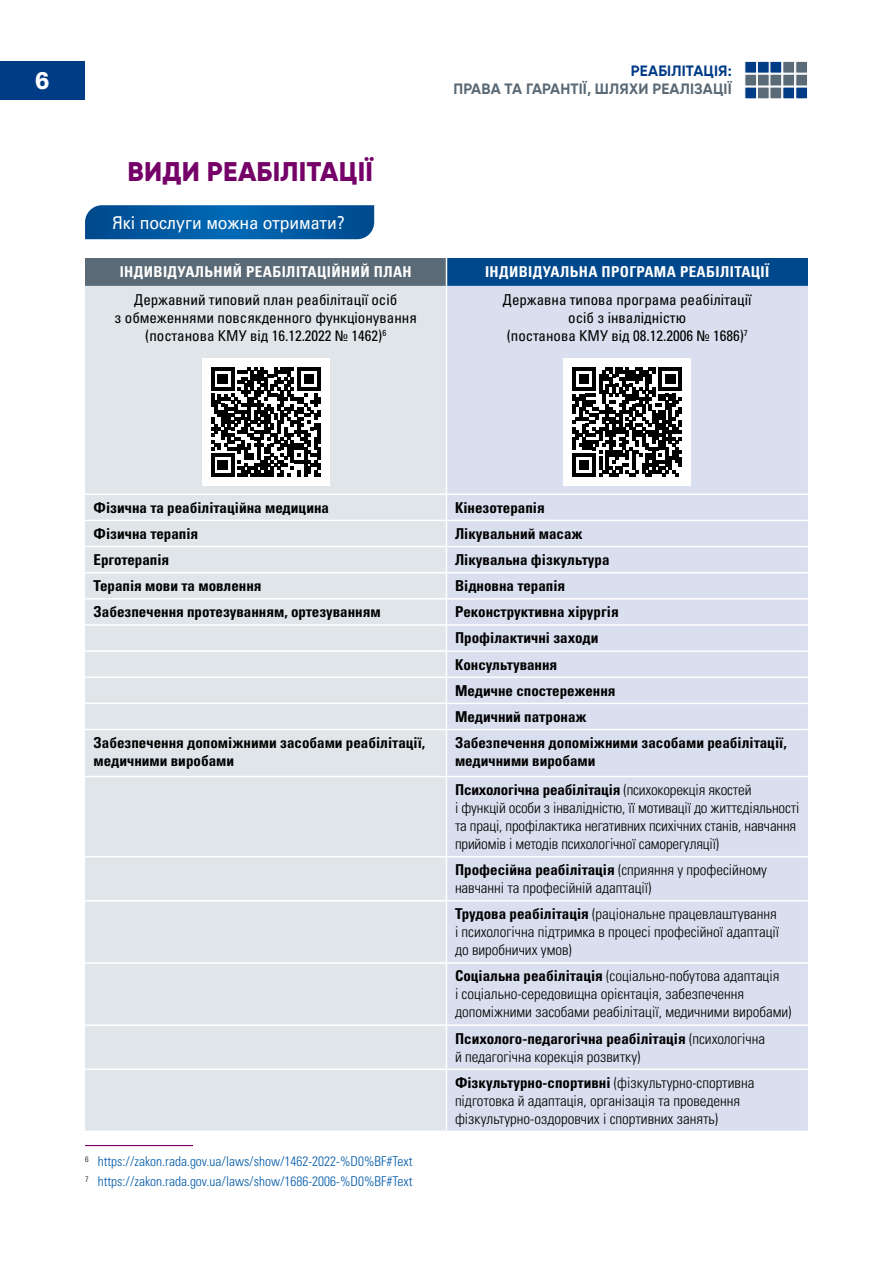
<style>
.page{position:relative;width:893px;height:1263px;background:#fff}
.page>*{position:absolute;margin:0;border:0;box-sizing:border-box;transform-origin:0 0}
.T-01{font:800 27px "Gilroy";letter-spacing:.01em;color:#740068}
.t1{font:900 24px "Univers LTCYR 75";color:#fff;scale:.9 1}
.Main-01{font:17.7px "Univers LTCYR 55 Roman";color:#fff;scale:.9 1}
.TableMain{font:15px/18px "Univers LTCYR 47 Light Cond";color:#000}
.TableMain-2{font:15px/18px "Univers LTCYR 67 Bold Cond";color:#000}
.TableMain-3{font:condensed 15px/18px "Univers LTCYR 57";color:#000;text-align:center}
.TableMain-4{font:15px "Univers LTCYR 67 Bold Cond";letter-spacing:.025em;color:#fff}
.t2{font:700 15px "Gilroy";letter-spacing:.01em;color:#5a6a76}
.t3{font:700 15px "Gilroy";letter-spacing:.01em;color:#003b86}
.Snoska{font:13.5px "Univers LTCYR 47 Light Cond";color:#005aa9}
.s1{font-family:"Univers LTCYR 67 Bold Cond"}
</style>
<div class="page">
<div style="left:0;top:61px;width:85px;height:38px;background:#003b86"></div>
<div style="left:782px;top:61px;width:13px;height:13px;background:#5a6a76;border:1px solid #fff"></div>
<div style="left:782px;top:87px;width:13px;height:12px;background:#003b86;border:1px solid #fff"></div>
<div style="left:782px;top:74px;width:13px;height:12px;background:#5a6a76;border:1px solid #fff"></div>
<div style="left:795px;top:74px;width:13px;height:12px;background:#5a6a76;border:1px solid #fff"></div>
<div style="left:795px;top:87px;width:13px;height:12px;background:#003b86;border:1px solid #fff"></div>
<div style="left:795px;top:61px;width:13px;height:13px;background:#5a6a76;border:1px solid #fff"></div>
<div style="left:769px;top:61px;width:13px;height:13px;background:#003b86;border:1px solid #fff"></div>
<div style="left:757px;top:61px;width:12px;height:13px;background:#003b86;border:1px solid #fff"></div>
<div style="left:744px;top:61px;width:13px;height:13px;background:#003b86;border:1px solid #fff"></div>
<div style="left:769px;top:87px;width:13px;height:12px;background:#5a6a76;border:1px solid #fff"></div>
<div style="left:757px;top:87px;width:12px;height:12px;background:#5a6a76;border:1px solid #fff"></div>
<div style="left:744px;top:87px;width:13px;height:12px;background:#003b86;border:1px solid #fff"></div>
<div style="left:769px;top:74px;width:13px;height:12px;background:#5a6a76;border:1px solid #fff"></div>
<div style="left:757px;top:74px;width:12px;height:12px;background:#5a6a76;border:1px solid #fff"></div>
<div style="left:744px;top:74px;width:13px;height:12px;background:#5a6a76;border:1px solid #fff"></div>
<svg style="left:85px;top:205px;width:289px;height:34px;background:#045ca3"></svg>
<div style="left:85px;top:258px;width:361px;height:28px;background:#5a6a76"></div>
<div style="left:446px;top:258px;width:362px;height:28px;background:#00488c"></div>
<div style="left:85px;top:286px;width:361px;height:845px;background:#dfe5e9"></div>
<div style="left:447px;top:286px;width:361px;height:845px;background:#d9dfee"></div>
<hr style="left:85px;top:493px;width:361px;height:2px;background:#fff">
<hr style="left:446px;top:493px;width:362px;height:2px;background:#fff">
<hr style="left:85px;top:520px;width:361px;height:1px;background:#fff">
<hr style="left:446px;top:520px;width:362px;height:1px;background:#fff">
<hr style="left:85px;top:546px;width:361px;height:1px;background:#fff">
<hr style="left:446px;top:546px;width:362px;height:1px;background:#fff">
<hr style="left:85px;top:572px;width:361px;height:1px;background:#fff">
<hr style="left:446px;top:572px;width:362px;height:1px;background:#fff">
<hr style="left:85px;top:598px;width:361px;height:2px;background:#fff">
<hr style="left:446px;top:598px;width:362px;height:2px;background:#fff">
<hr style="left:85px;top:624px;width:361px;height:2px;background:#fff">
<hr style="left:446px;top:624px;width:362px;height:2px;background:#fff">
<hr style="left:85px;top:650px;width:361px;height:2px;background:#fff">
<hr style="left:446px;top:650px;width:362px;height:2px;background:#fff">
<hr style="left:85px;top:676px;width:361px;height:2px;background:#fff">
<hr style="left:446px;top:676px;width:362px;height:2px;background:#fff">
<hr style="left:85px;top:703px;width:361px;height:1px;background:#fff">
<hr style="left:446px;top:703px;width:362px;height:1px;background:#fff">
<hr style="left:85px;top:729px;width:361px;height:1px;background:#fff">
<hr style="left:446px;top:729px;width:362px;height:1px;background:#fff">
<hr style="left:85px;top:776px;width:361px;height:1px;background:#fff">
<hr style="left:446px;top:776px;width:362px;height:1px;background:#fff">
<hr style="left:85px;top:856px;width:361px;height:1px;background:#fff">
<hr style="left:446px;top:856px;width:362px;height:1px;background:#fff">
<hr style="left:85px;top:900px;width:361px;height:1px;background:#fff">
<hr style="left:446px;top:900px;width:362px;height:1px;background:#fff">
<hr style="left:85px;top:962px;width:361px;height:2px;background:#fff">
<hr style="left:446px;top:962px;width:362px;height:2px;background:#fff">
<hr style="left:85px;top:1024px;width:361px;height:2px;background:#fff">
<hr style="left:446px;top:1024px;width:362px;height:2px;background:#fff">
<hr style="left:85px;top:1068px;width:361px;height:2px;background:#fff">
<hr style="left:446px;top:1068px;width:362px;height:2px;background:#fff">
<svg style="left:446px;top:258px;width:1px;height:28px"></svg>
<div style="left:202px;top:358px;width:128px;height:128px;background:#fff"></div>
<svg style="left:211px;top:367px;width:110px;height:110px"></svg>
<div style="left:563px;top:358px;width:128px;height:128px;background:#fff"></div>
<svg style="left:572px;top:367px;width:110px;height:110px"></svg>
<hr style="left:85px;top:1145px;width:108px;height:1px;background:#740068">
<h2 class="t1" style="left:35px;top:63px;width:18px">6</h2>
<p class="t3" style="left:631px;top:62px;width:102px">РЕАБІЛІТАЦІЯ:</p>
<p class="t2" style="left:453px;top:80px;width:280px">ПРАВА ТА ГАРАНТІЇ, ШЛЯХИ РЕАЛІЗАЦІЇ</p>
<p class="T-01" style="left:128px;top:155px;width:247px">ВИДИ РЕАБІЛІТАЦІЇ</p>
<p class="Main-01" style="left:112px;top:210px;width:260px">Які послуги можна отримати?</p>
<p class="TableMain-4" style="left:120px;top:263px;width:293px">ІНДИВІДУАЛЬНИЙ РЕАБІЛІТАЦІЙНИЙ ПЛАН</p>
<p class="TableMain-4" style="left:485px;top:263px;width:286px">ІНДИВІДУАЛЬНА ПРОГРАМА РЕАБІЛІТАЦІЇ</p>
<p class="TableMain-3" style="left:115px;top:290px;width:304px">Державний типовий план реабілітації осіб<br>з обмеженнями повсякденного функціонування (постанова КМУ від 16.12.2022 № 1462)<sup>6</sup></p>
<p class="TableMain-3" style="left:503px;top:290px;width:250px">Державна типова програма реабілітації осіб з інвалідністю<br>(постанова КМУ від 08.12.2006 № 1686)<sup>7</sup></p>
<p class="TableMain-2" style="left:94px;top:498px;width:237px">Фізична та реабілітаційна медицина</p>
<p class="TableMain-2" style="left:455px;top:498px;width:91px">Кінезотерапія</p>
<p class="TableMain-2" style="left:94px;top:524px;width:106px">Фізична терапія</p>
<p class="TableMain-2" style="left:455px;top:524px;width:129px">Лікувальний масаж</p>
<p class="TableMain-2" style="left:94px;top:550px;width:77px">Ерготерапія</p>
<p class="TableMain-2" style="left:455px;top:550px;width:156px">Лікувальна фізкультура</p>
<p class="TableMain-2" style="left:94px;top:577px;width:170px">Терапія мови та мовлення</p>
<p class="TableMain-2" style="left:455px;top:577px;width:112px">Відновна терапія</p>
<p class="TableMain-2" style="left:94px;top:603px;width:289px">Забезпечення протезуванням, ортезуванням</p>
<p class="TableMain-2" style="left:455px;top:603px;width:165px">Реконструктивна хірургія</p>
<p class="TableMain-2" style="left:455px;top:629px;width:145px">Профілактичні заходи</p>
<p class="TableMain-2" style="left:455px;top:655px;width:104px">Консультування</p>
<p class="TableMain-2" style="left:455px;top:681px;width:162px">Медичне спостереження</p>
<p class="TableMain-2" style="left:455px;top:707px;width:133px">Медичний патронаж</p>
<p class="TableMain-2" style="left:94px;top:733px;width:333px">Забезпечення допоміжними засобами реабілітації, медичними виробами</p>
<p class="TableMain-2" style="left:455px;top:733px;width:333px">Забезпечення допоміжними засобами реабілітації, медичними виробами</p>
<p class="TableMain" style="left:455px;top:780px;width:346px"><span class="s1">Психологічна реабілітація</span> (психокорекція якостей<br>і функцій особи з інвалідністю, її мотивації до життєдіяльності та праці, профілактика негативних психічних станів, навчання прийомів і методів психологічної саморегуляції)</p>
<p class="TableMain" style="left:455px;top:860px;width:313px"><span class="s1">Професійна реабілітація</span> (сприяння у професійному навчанні та професійній адаптації)</p>
<p class="TableMain" style="left:455px;top:904px;width:326px"><span class="s1">Трудова реабілітація</span> (раціональне працевлаштування і психологічна підтримка в процесі професійної адаптації до виробничих умов)</p>
<p class="TableMain" style="left:455px;top:966px;width:338px"><span class="s1">Соціальна реабілітація</span> (соціально-побутова адаптація<br>і соціально-середовищна орієнтація, забезпечення допоміжними засобами реабілітації, медичними виробами)</p>
<p class="TableMain" style="left:455px;top:1028px;width:312px"><span class="s1">Психолого-педагогічна реабілітація</span> (психологічна й педагогічна корекція розвитку)</p>
<p class="TableMain" style="left:455px;top:1073px;width:301px"><span class="s1">Фізкультурно-спортивні</span> (фізкультурно-спортивна підготовка й адаптація, організація та проведення фізкультурно-оздоровчих і спортивних занять)</p>
<p class="Snoska" style="left:85px;top:1152px;width:329px"><sup>6</sup> https://zakon.rada.gov.ua/laws/show/1462-2022-%D0%BF#Text</p>
<p class="Snoska" style="left:85px;top:1172px;width:329px"><sup>7</sup> https://zakon.rada.gov.ua/laws/show/1686-2006-%D0%BF#Text</p>
</div>
